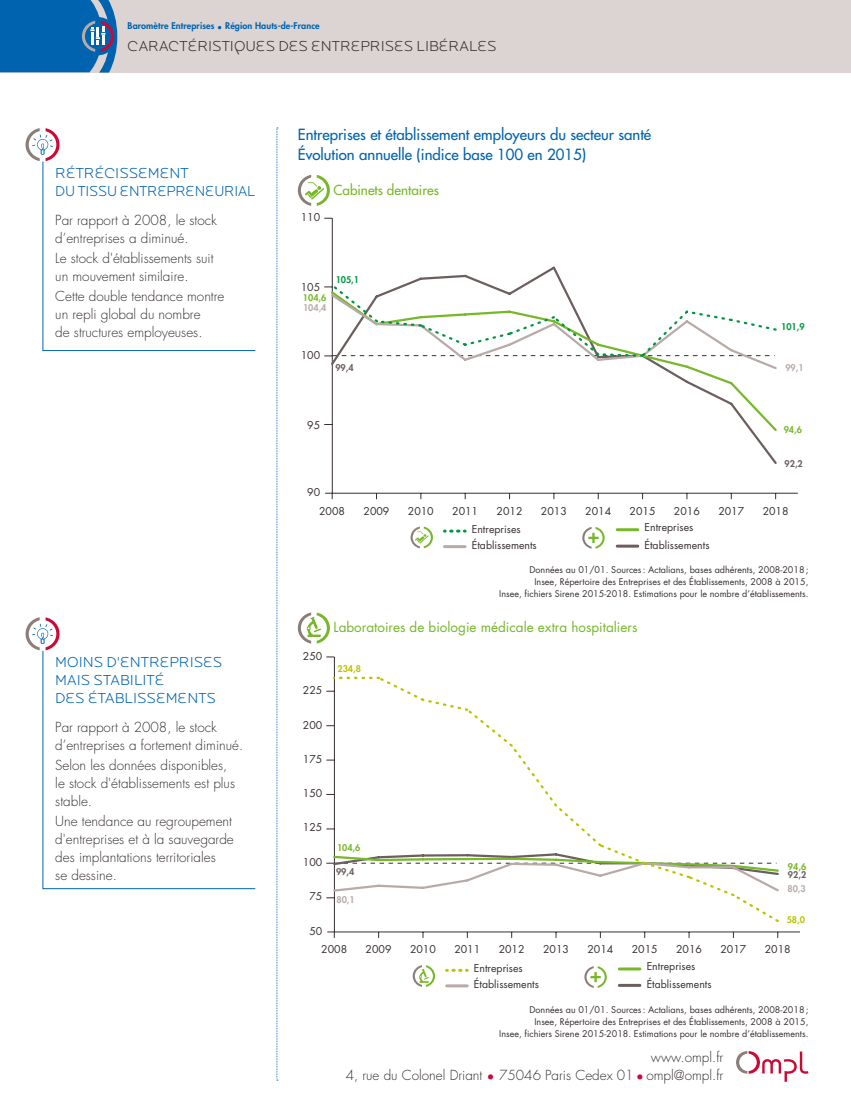
<style>
.page{position:relative;width:851px;height:1106px;background:#fff}
.page>*{position:absolute;margin:0;border:0;box-sizing:border-box;transform-origin:0 0}
.BAROMETRE_ss-titre{font:500 15px "Futura Std";color:#0063af}
.TITRE_exergue_bleu{font:300 15px/18px "Locator Display";color:#0063af}
.t1{font:300 15px "Locator Display";color:#37302f}
.Texte_exergue{font:300 13.5px/18px "Futura Std";color:#37302f}
.titre_branche_sante{font:13.5px "Futura Std";color:#76b82a}
.titre_branche_sante-2{font:500 13.5px "Futura Std";color:#76b82a}
.t2{font:10.5px "Futura Std";color:#37302f}
.SOURCES{font:9px/12px "Futura Std";color:#37302f;text-align:right}
.t3{font:800 9px "Futura Std";letter-spacing:.01em;color:#0063af}
.t4{font:800 9px "Futura Std";color:#76b82a}
.t5{font:800 9px "Futura Std";color:#b8aba7}
.t6{font:800 9px "Futura Std";color:#6b5f5d}
.t7{font:800 9px "Futura Std";color:#009641}
.t8{font:800 9px "Futura Std";color:#b9c400}
.s1{color:#cc0935}
</style>
<div class="page">
<div style="left:0;top:0;width:850px;height:72px;background:#dbd4d2"></div>
<svg style="left:0;top:0;width:117px;height:73px;background:#186cb0"></svg>
<svg style="left:276px;top:128px;width:2px;height:952px;background:#c4daec"></svg>
<svg style="left:42px;top:161px;width:214px;height:190px"></svg>
<svg style="left:42px;top:650px;width:214px;height:239px"></svg>
<svg style="left:26px;top:128px;width:34px;height:33px"></svg>
<svg style="left:26px;top:617px;width:34px;height:33px"></svg>
<svg style="left:298px;top:175px;width:32px;height:31px"></svg>
<hr style="left:617px;top:528px;width:20px;height:3px;background:#76b82a">
<svg style="left:444px;top:529px;width:21px;height:3px"></svg>
<hr style="left:444px;top:545px;width:21px;height:3px;background:#b8aba7">
<hr style="left:617px;top:544px;width:20px;height:3px;background:#6b5f5d">
<svg style="left:582px;top:527px;width:22px;height:21px"></svg>
<svg style="left:410px;top:526px;width:23px;height:22px"></svg>
<hr style="left:332px;top:493px;width:465px;height:1px;background:#37302f">
<hr style="left:332px;top:218px;width:1px;height:275px;background:#37302f">
<svg style="left:325px;top:493px;width:8px;height:6px"></svg>
<svg style="left:331px;top:265px;width:446px;height:201px"></svg>
<svg style="left:329px;top:371px;width:448px;height:62px"></svg>
<svg style="left:324px;top:282px;width:453px;height:89px"></svg>
<svg style="left:298px;top:612px;width:32px;height:31px"></svg>
<svg style="left:412px;top:965px;width:23px;height:21px"></svg>
<hr style="left:619px;top:967px;width:21px;height:3px;background:#76b82a">
<svg style="left:453px;top:968px;width:14px;height:3px"></svg>
<hr style="left:446px;top:984px;width:21px;height:3px;background:#b8aba7">
<hr style="left:619px;top:983px;width:21px;height:3px;background:#6b5f5d">
<svg style="left:584px;top:966px;width:22px;height:21px"></svg>
<hr style="left:334px;top:931px;width:465px;height:1px;background:#37302f">
<hr style="left:334px;top:657px;width:1px;height:275px;background:#37302f">
<svg style="left:327px;top:931px;width:8px;height:7px"></svg>
<svg style="left:331px;top:675px;width:448px;height:249px"></svg>
<svg style="left:736px;top:1051px;width:72px;height:30px"></svg>
<p class="t3" style="left:128px;top:20px;width:194px">Baromètre Entreprises • Région Hauts-de-France</p>
<p class="t1" style="left:128px;top:37px;width:370px">CARACTÉRISTIQUES DES ENTREPRISES LIBÉRALES</p>
<p class="TITRE_exergue_bleu" style="left:55px;top:163px;width:201px">RÉTRÉCISSEMENT<br>DU TISSU ENTREPRENEURIAL</p>
<p class="Texte_exergue" style="left:55px;top:211px;width:163px">Par rapport à 2008, le stock d’entreprises a diminué.</p>
<p class="Texte_exergue" style="left:55px;top:249px;width:160px">Le stock d'établissements suit un mouvement similaire.</p>
<p class="Texte_exergue" style="left:55px;top:287px;width:171px">Cette double tendance montre un repli global du nombre<br>de structures employeuses.</p>
<p class="BAROMETRE_ss-titre" style="left:298px;top:125px;width:355px">Entreprises et établissement employeurs du secteur santé</p>
<p class="BAROMETRE_ss-titre" style="left:298px;top:145px;width:290px">Évolution annuelle (indice base 100 en 2015)</p>
<p class="titre_branche_sante-2" style="left:333px;top:181px;width:107px">Cabinets dentaires</p>
<p class="t2" style="left:301px;top:210px;width:21px">110</p>
<p class="t2" style="left:301px;top:280px;width:21px">105</p>
<p class="t4" style="left:303px;top:292px;width:25px">104,6</p>
<p class="t5" style="left:303px;top:302px;width:25px">104,4</p>
<p class="t7" style="left:335px;top:274px;width:25px">105,1</p>
<p class="t2" style="left:301px;top:349px;width:21px">100</p>
<p class="t6" style="left:335px;top:361px;width:20px">99,4</p>
<p class="t2" style="left:307px;top:418px;width:14px">95</p>
<p class="t2" style="left:307px;top:485px;width:14px">90</p>
<p class="t7" style="left:781px;top:321px;width:25px">101,9</p>
<p class="t5" style="left:785px;top:361px;width:20px">99,1</p>
<p class="t4" style="left:783px;top:424px;width:20px">94,6</p>
<p class="t6" style="left:784px;top:458px;width:20px">92,2</p>
<p class="t2" style="left:319px;top:504px;width:27px">2008</p>
<p class="t2" style="left:363px;top:504px;width:27px">2009</p>
<p class="t2" style="left:408px;top:504px;width:27px">2010</p>
<p class="t2" style="left:452px;top:504px;width:27px">2011</p>
<p class="t2" style="left:496px;top:504px;width:27px">2012</p>
<p class="t2" style="left:541px;top:504px;width:27px">2013</p>
<p class="t2" style="left:585px;top:504px;width:27px">2014</p>
<p class="t2" style="left:629px;top:504px;width:27px">2015</p>
<p class="t2" style="left:674px;top:504px;width:27px">2016</p>
<p class="t2" style="left:718px;top:504px;width:27px">2017</p>
<p class="t2" style="left:762px;top:504px;width:27px">2018</p>
<p class="t2" style="left:471px;top:522px;width:50px">Entreprises</p>
<p class="t2" style="left:644px;top:520px;width:50px">Entreprises</p>
<p class="t2" style="left:471px;top:538px;width:66px">Établissements</p>
<p class="t2" style="left:644px;top:538px;width:66px">Établissements</p>
<p class="TITRE_exergue_bleu" style="left:55px;top:652px;width:168px">MOINS D'ENTREPRISES<br>MAIS STABILITÉ<br>DES ÉTABLISSEMENTS</p>
<p class="Texte_exergue" style="left:55px;top:718px;width:189px">Par rapport à 2008, le stock d’entreprises a fortement diminué.</p>
<p class="Texte_exergue" style="left:55px;top:756px;width:181px">Selon les données disponibles, le stock d'établissements est plus stable.</p>
<p class="Texte_exergue" style="left:55px;top:812px;width:180px">Une tendance au regroupement d'entreprises et à la sauvegarde des implantations territoriales<br>se dessine.</p>
<p class="t2" style="left:303px;top:649px;width:21px">250</p>
<p class="t2" style="left:303px;top:683px;width:21px">225</p>
<p class="t2" style="left:303px;top:718px;width:21px">200</p>
<p class="t2" style="left:303px;top:752px;width:21px">175</p>
<p class="t2" style="left:303px;top:786px;width:21px">150</p>
<p class="t2" style="left:303px;top:820px;width:21px">125</p>
<p class="t2" style="left:303px;top:855px;width:21px">100</p>
<p class="t2" style="left:309px;top:889px;width:14px">75</p>
<p class="t2" style="left:309px;top:924px;width:14px">50</p>
<p class="SOURCES" style="left:499px;top:564px;width:311px">Données au 01/01. Sources: Actalians, bases adhérents, 2008-2018;<br>Insee, Répertoire des Entreprises et des Établissements, 2008 à 2015,<br>Insee, fichiers Sirene 2015-2018. Estimations pour le nombre d’établissements.</p>
<p class="titre_branche_sante" style="left:333px;top:618px;width:305px">Laboratoires de biologie médicale extra hospitaliers</p>
<p class="t8" style="left:337px;top:663px;width:25px">234,8</p>
<p class="t4" style="left:337px;top:841px;width:25px">104,6</p>
<p class="t6" style="left:336px;top:866px;width:20px">99,4</p>
<p class="t5" style="left:336px;top:893px;width:20px">80,1</p>
<p class="t4" style="left:787px;top:861px;width:20px">94,6</p>
<p class="t5" style="left:787px;top:882px;width:20px">80,3</p>
<p class="t6" style="left:787px;top:869px;width:20px">92,2</p>
<p class="t8" style="left:786px;top:914px;width:20px">58,0</p>
<p class="t2" style="left:321px;top:942px;width:27px">2008</p>
<p class="t2" style="left:365px;top:942px;width:27px">2009</p>
<p class="t2" style="left:410px;top:942px;width:27px">2010</p>
<p class="t2" style="left:454px;top:942px;width:27px">2011</p>
<p class="t2" style="left:498px;top:942px;width:27px">2012</p>
<p class="t2" style="left:543px;top:942px;width:27px">2013</p>
<p class="t2" style="left:587px;top:942px;width:27px">2014</p>
<p class="t2" style="left:631px;top:942px;width:27px">2015</p>
<p class="t2" style="left:676px;top:942px;width:27px">2016</p>
<p class="t2" style="left:720px;top:942px;width:27px">2017</p>
<p class="t2" style="left:764px;top:942px;width:27px">2018</p>
<p class="t2" style="left:474px;top:961px;width:50px">Entreprises</p>
<p class="t2" style="left:646px;top:959px;width:50px">Entreprises</p>
<p class="t2" style="left:474px;top:977px;width:66px">Établissements</p>
<p class="t2" style="left:646px;top:977px;width:66px">Établissements</p>
<p class="SOURCES" style="left:499px;top:1004px;width:311px">Données au 01/01. Sources: Actalians, bases adhérents, 2008-2018;<br>Insee, Répertoire des Entreprises et des Établissements, 2008 à 2015,<br>Insee, fichiers Sirene 2015-2018. Estimations pour le nombre d’établissements.</p>
<p class="Texte_exergue" style="left:650px;top:1048px;width:74px">www.ompl.fr</p>
<p class="Texte_exergue" style="left:346px;top:1066px;width:379px">4, rue du Colonel Driant <span class="s1">•</span> 75046 Paris Cedex 01 <span class="s1">•</span> ompl@ompl.fr</p>
</div>
